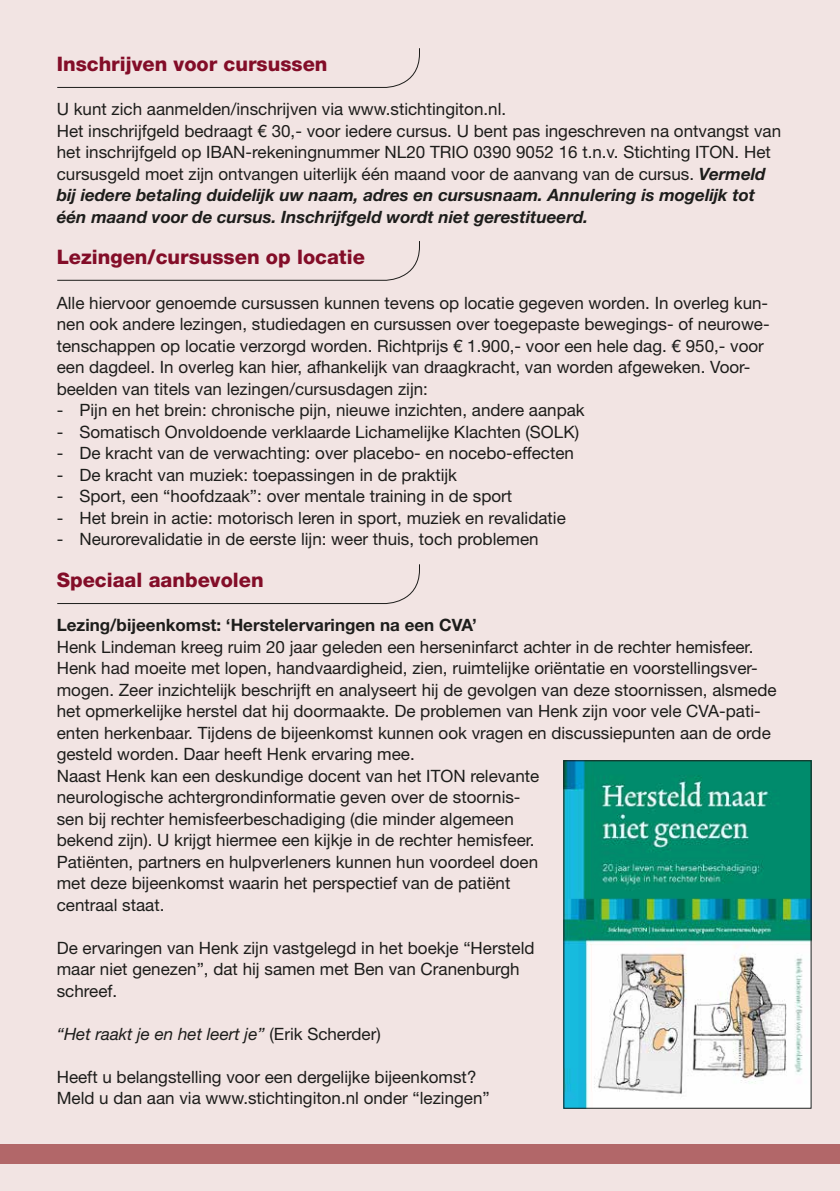
<style>
.page{position:relative;width:840px;height:1191px;background:#fff}
.page>*{position:absolute;margin:0;border:0;box-sizing:border-box;transform-origin:0 0}
.t1{font:800 20px "Helvetica Neue LT Std";color:#830d28}
.t2{font:17px/21.6px "Helvetica Neue LT Std";color:#1d1d1b}
.t3{font:700 17px "Helvetica Neue LT Std";color:#1d1d1b}
.t4{font:italic 17px "Helvetica Neue LT Std";color:#1d1d1b}
.s1{font-weight:700;font-style:italic}
.s2{font-style:normal}
</style>
<div class="page">
<div style="left:0;top:0;width:839px;height:1191px;background:#f2e4e3"></div>
<div style="left:0;top:1144px;width:839px;height:20px;background:#b26769"></div>
<svg style="left:57px;top:48px;width:363px;height:40px"></svg>
<svg style="left:57px;top:241px;width:363px;height:40px"></svg>
<svg style="left:57px;top:564px;width:363px;height:40px"></svg>
<img style="left:565px;top:762px;width:244px;height:344px">
<div style="left:563px;top:760px;width:248px;height:348px;border:1px solid #1d1d1b"></div>
<p class="t1" style="left:57px;top:52px;width:272px">Inschrijven voor cursussen</p>
<p class="t2" style="left:57px;top:98px;width:725px">U kunt zich aanmelden/inschrijven via www.stichtingiton.nl.<br>Het inschrijfgeld bedraagt € 30,- voor iedere cursus. U bent pas ingeschreven na ontvangst van het inschrijfgeld op IBAN-rekeningnummer NL20 TRIO 0390 9052 16 t.n.v. Stichting ITON. Het cursusgeld moet zijn ontvangen uiterlijk één maand voor de aanvang van de cursus. <span class="s1">Vermeld bij iedere betaling duidelijk uw naam, adres en cursusnaam. Annulering is mogelijk tot één maand voor de cursus. Inschrijfgeld wordt niet gerestitueerd.</span></p>
<p class="t1" style="left:57px;top:245px;width:309px">Lezingen/cursussen op locatie</p>
<p class="t2" style="left:57px;top:291px;width:714px">Alle hiervoor genoemde cursussen kunnen tevens op locatie gegeven worden. In overleg kun&shy;nen ook andere lezingen, studiedagen en cursussen over toegepaste bewegings- of neurowe&shy;tenschappen op locatie verzorgd worden. Richtprijs € 1.900,- voor een hele dag. € 950,- voor een dagdeel. In overleg kan hier, afhankelijk van draagkracht, van worden afgeweken. Voor&shy;beelden van titels van lezingen/cursusdagen zijn:</p>
<p class="t2" style="left:57px;top:399px;width:529px">- Pijn en het brein: chronische pijn, nieuwe inzichten, andere aanpak</p>
<p class="t2" style="left:57px;top:420px;width:523px">- Somatisch Onvoldoende verklaarde Lichamelijke Klachten (SOLK)</p>
<p class="t2" style="left:57px;top:442px;width:518px">- De kracht van de verwachting: over placebo- en nocebo-effecten</p>
<p class="t2" style="left:57px;top:463px;width:401px">- De kracht van muziek: toepassingen in de praktijk</p>
<p class="t2" style="left:57px;top:485px;width:456px">- Sport, een “hoofdzaak”: over mentale training in de sport</p>
<p class="t2" style="left:57px;top:506px;width:510px">- Het brein in actie: motorisch leren in sport, muziek en revalidatie</p>
<p class="t2" style="left:57px;top:528px;width:483px">- Neurorevalidatie in de eerste lijn: weer thuis, toch problemen</p>
<p class="t1" style="left:57px;top:567px;width:208px">Speciaal aanbevolen</p>
<p class="t3" style="left:57px;top:614px;width:421px">Lezing/bijeenkomst: ‘Herstelervaringen na een CVA’</p>
<p class="t2" style="left:57px;top:635px;width:721px">Henk Lindeman kreeg ruim 20 jaar geleden een herseninfarct achter in de rechter hemisfeer.<br>Henk had moeite met lopen, handvaardigheid, zien, ruimtelijke oriëntatie en voorstellingsver&shy;mogen. Zeer inzichtelijk beschrijft en analyseert hij de gevolgen van deze stoornissen, alsmede het opmerkelijke herstel dat hij doormaakte. De problemen van Henk zijn voor vele CVA-pati&shy;ënten herkenbaar. Tijdens de bijeenkomst kunnen ook vragen en discussiepunten aan de orde gesteld worden. Daar heeft Henk ervaring mee.<br>Naast Henk kan een deskundige docent van het ITON relevante<br>neurologische achtergrondinformatie geven over de stoornis-<br>sen bij rechter hemisfeerbeschadiging (die minder algemeen<br>bekend zijn). U krijgt hiermee een kijkje in de rechter hemisfeer.<br>Patiënten, partners en hulpverleners kunnen hun voordeel doen<br>met deze bijeenkomst waarin het perspectief van de patiënt<br>centraal staat.</p>
<p class="t2" style="left:57px;top:936px;width:479px">De ervaringen van Henk zijn vastgelegd in het boekje “Hersteld maar niet genezen”, dat hij samen met Ben van Cranenburgh schreef.</p>
<p class="t4" style="left:57px;top:1023px;width:325px">“Het raakt je en het leert je” <span class="s2">(Erik Scherder)</span></p>
<p class="t2" style="left:57px;top:1065px;width:434px">Heeft u belangstelling voor een dergelijke bijeenkomst?<br>Meld u dan aan via www.stichtingiton.nl onder “lezingen”</p>
</div>
